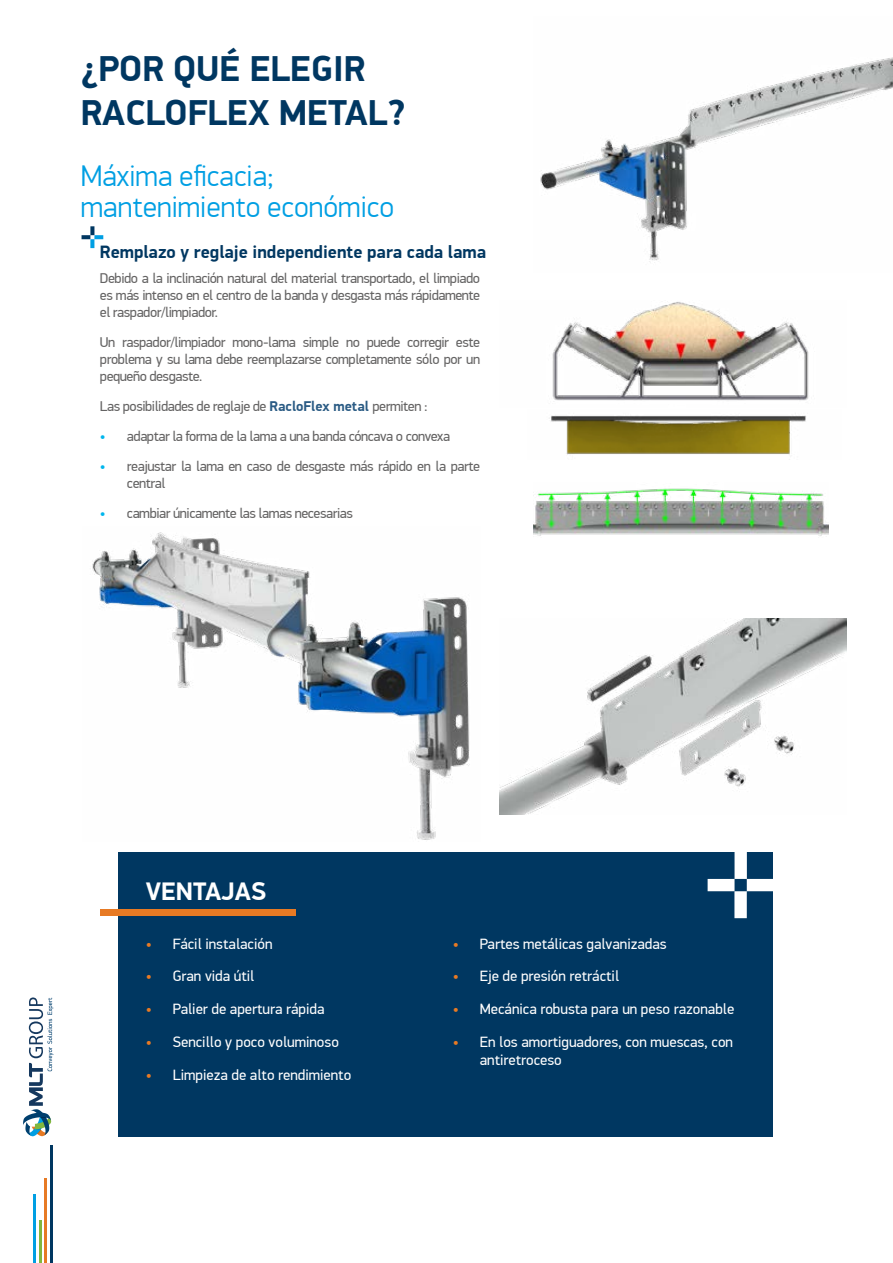
<style>
.page{position:relative;width:893px;height:1263px;background:#fff}
.page>*{position:absolute;margin:0;border:0;box-sizing:border-box;transform-origin:0 0}
.t1{font:700 36.15px/43.3px "PF Din Display Pro";color:#003761}
.t2{font:300 30px/30.8px "PF Din Display Pro";color:#009fe3}
.t3{font:700 25.5px "PF Din Display Pro";color:#fff}
.t4{font:700 18px "PF Din Display Pro";color:#003761}
.t5{font:15px/18px "PF Din Display Pro";color:#fff}
.t6{font:14.25px/17.1px "PF Din Display Pro";letter-spacing:-.03em;color:#646363;text-align:justify}
.s1{font-weight:700;color:#2a5b84}
.s2{color:#00b6ed}
.s3{color:#e77a24}
</style>
<div class="page">
<div style="left:118px;top:853px;width:655px;height:284px;background:#003761"></div>
<div style="left:100px;top:909px;width:195px;height:6px;background:#e77a24"></div>
<hr style="left:34px;top:1194px;width:2px;height:69px;background:#009fe3">
<hr style="left:50px;top:1145px;width:2px;height:118px;background:#003761">
<hr style="left:44px;top:1178px;width:3px;height:85px;background:#e77a24">
<hr style="left:39px;top:1220px;width:3px;height:43px;background:#81b73e">
<img style="left:552px;top:302px;width:257px;height:99px">
<img style="left:533px;top:488px;width:295px;height:48px">
<img style="left:540px;top:57px;width:353px;height:205px">
<img style="left:500px;top:619px;width:347px;height:195px">
<img style="left:549px;top:415px;width:257px;height:40px">
<img style="left:92px;top:532px;width:378px;height:308px">
<svg style="left:708px;top:852px;width:65px;height:66px"></svg>
<svg style="left:23px;top:997px;width:30px;height:139px"></svg>
<svg style="left:82px;top:226px;width:21px;height:22px"></svg>
<h1 class="t1" style="left:81px;top:48px;width:326px">¿POR QUÉ ELEGIR<br>RACLOFLEX METAL?</h1>
<h2 class="t2" style="left:81px;top:161px;width:315px">Máxima eficacia; mantenimiento económico</h2>
<p class="t4" style="left:100px;top:241px;width:388px">Remplazo y reglaje independiente para cada lama</p>
<p class="t6" style="left:100px;top:270px;width:382px">Debido a la inclinación natural del material transportado, el limpiado es más intenso en el centro de la banda y desgasta más rápidamente el raspador/limpiador.</p>
<p class="t6" style="left:100px;top:334px;width:382px">Un raspador/limpiador mono-lama simple no puede corregir este problema y su lama debe reemplazarse completamente sólo por un pequeño desgaste.</p>
<p class="t6" style="left:100px;top:398px;width:329px">Las posibilidades de reglaje de <span class="s1">RacloFlex metal</span> permiten :</p>
<p class="t6" style="left:100px;top:428px;width:352px"><span class="s2">•</span> adaptar la forma de la lama a una banda cóncava o convexa</p>
<p class="t6" style="left:127px;top:458px;width:355px;text-indent:-27px"><span class="s2">•</span> reajustar la lama en caso de desgaste más rápido en la parte central</p>
<p class="t6" style="left:100px;top:505px;width:254px"><span class="s2">•</span> cambiar únicamente las lamas necesarias</p>
<h3 class="t3" style="left:146px;top:876px;width:122px">VENTAJAS</h3>
<p class="t5" style="left:146px;top:935px;width:128px"><span class="s3">•</span> Fácil instalación</p>
<p class="t5" style="left:146px;top:967px;width:110px"><span class="s3">•</span> Gran vida útil</p>
<p class="t5" style="left:146px;top:1000px;width:180px"><span class="s3">•</span> Palier de apertura rápida</p>
<p class="t5" style="left:146px;top:1033px;width:195px"><span class="s3">•</span> Sencillo y poco voluminoso</p>
<p class="t5" style="left:146px;top:1066px;width:207px"><span class="s3">•</span> Limpieza de alto rendimiento</p>
<p class="t5" style="left:453px;top:935px;width:215px"><span class="s3">•</span> Partes metálicas galvanizadas</p>
<p class="t5" style="left:453px;top:967px;width:168px"><span class="s3">•</span> Eje de presión retráctil</p>
<p class="t5" style="left:453px;top:1000px;width:283px"><span class="s3">•</span> Mecánica robusta para un peso razonable</p>
<p class="t5" style="left:480px;top:1033px;width:255px;text-indent:-27px"><span class="s3">•</span> En los amortiguadores, con muescas, con antiretroceso</p>
</div>
